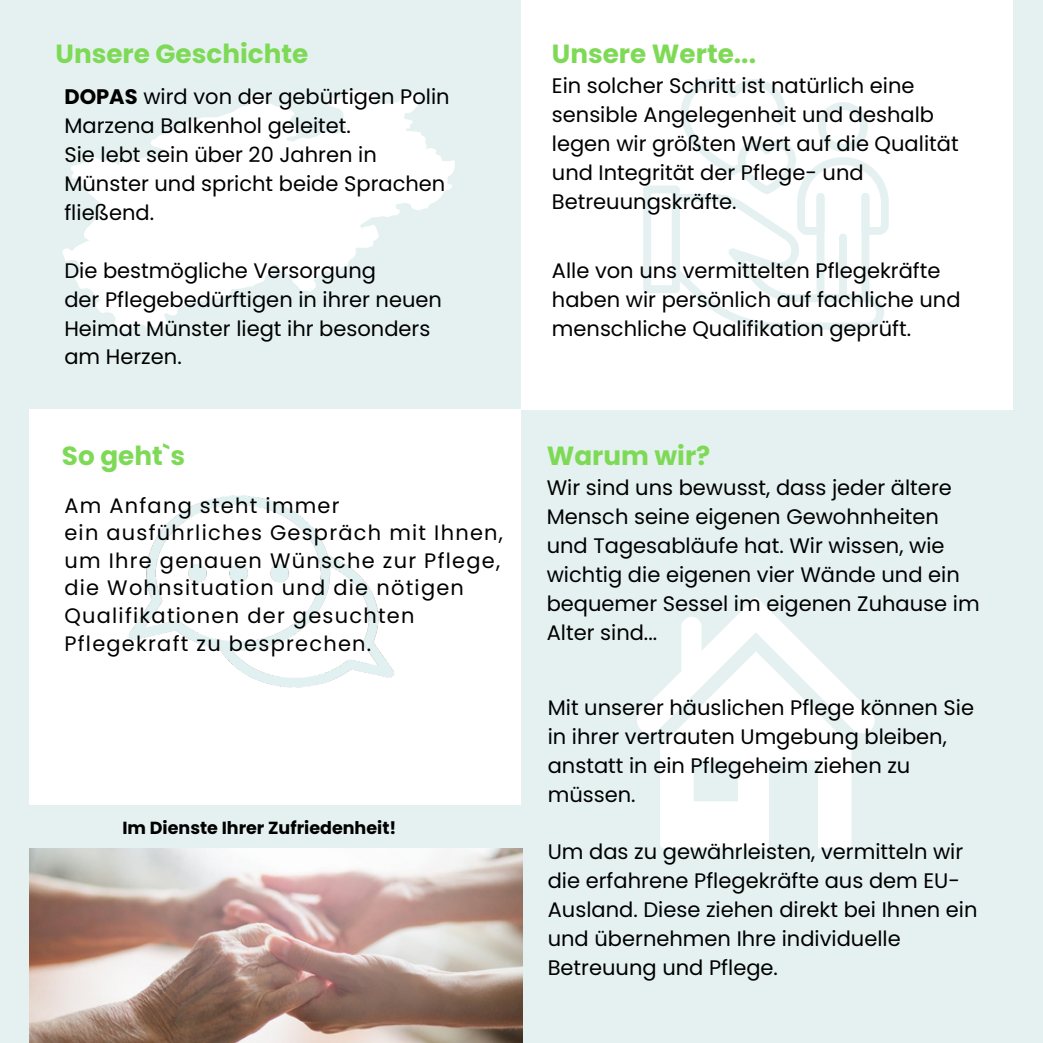
<style>
.page{position:relative;width:1043px;height:1043px;background:#fff}
.page>*{position:absolute;margin:0;border:0;box-sizing:border-box;transform-origin:0 0}
.t1{font:700 26.25px "Poppins";color:#7eda56}
.t2{font:21px/28.9px "Poppins";color:#000}
.t3{font:21px/27.7px "Poppins";letter-spacing:.06em;color:#000}
.t4{font:700 17.5px "Poppins";color:#000}
.s1{font-weight:700}
</style>
<div class="page">
<div style="left:0;top:0;width:1042px;height:1042px;background:#e5f1f1"></div>
<div style="left:30px;top:409px;width:490px;height:508px;background:#fff"></div>
<img style="left:30px;top:848px;width:492px;height:194px">
<svg style="left:62px;top:90px;width:303px;height:240px;fill:#fff"></svg>
<img style="left:128px;top:495px;width:266px;height:193px">
<div style="left:24px;top:805px;width:503px;height:43px;background:#e5f1f1"></div>
<svg style="left:637px;top:597px;width:238px;height:251px"></svg>
<div style="left:521px;top:0;width:491px;height:409px;background:#fff"></div>
<svg style="left:643px;top:79px;width:245px;height:251px"></svg>
<h2 class="t1" style="left:55px;top:35px;width:254px">Unsere Geschichte</h2>
<p class="t2" style="left:64px;top:82px;width:386px"><span class="s1">DOPAS</span> wird von der gebürtigen Polin<br>Marzena Balkenhol geleitet.<br>Sie lebt sein über 20 Jahren in<br>Münster und spricht beide Sprachen fließend.</p>
<h1 class="t1" style="left:551px;top:35px;width:206px">Unsere Werte...</h1>
<h1 class="t2" style="left:551px;top:71px;width:408px">Ein solcher Schritt ist natürlich eine sensible Angelegenheit und deshalb legen wir größten Wert auf die Qualität und Integrität der Pflege- und Betreuungskräfte.</h1>
<h2 class="t2" style="left:64px;top:256px;width:379px">Die bestmögliche Versorgung<br>der Pflegebedürftigen in ihrer neuen<br>Heimat Münster liegt ihr besonders am Herzen.</h2>
<h2 class="t2" style="left:551px;top:256px;width:410px">Alle von uns vermittelten Pflegekräfte haben wir persönlich auf fachliche und menschliche Qualifikation geprüft.</h2>
<h1 class="t1" style="left:62px;top:437px;width:125px">So geht`s</h1>
<p class="t3" style="left:64px;top:491px;width:440px">Am Anfang steht immer<br>ein ausführliches Gespräch mit Ihnen, um Ihre genauen Wünsche zur Pflege, die Wohnsituation und die nötigen<br>Qualifikationen der gesuchten<br>Pflegekraft zu besprechen.</p>
<h2 class="t4" style="left:122px;top:815px;width:275px">Im Dienste Ihrer Zufriedenheit!</h2>
<h2 class="t1" style="left:546px;top:437px;width:165px">Warum wir?</h2>
<h2 class="t2" style="left:546px;top:473px;width:434px">Wir sind uns bewusst, dass jeder ältere Mensch seine eigenen Gewohnheiten und Tagesabläufe hat. Wir wissen, wie wichtig die eigenen vier Wände und ein bequemer Sessel im eigenen Zuhause im Alter sind...</h2>
<h2 class="t2" style="left:547px;top:693px;width:428px">Mit unserer häuslichen Pflege können Sie in ihrer vertrauten Umgebung bleiben, anstatt in ein Pflegeheim ziehen zu müssen.</h2>
<p class="t2" style="left:547px;top:837px;width:431px">Um das zu gewährleisten, vermitteln wir die erfahrene Pflegekräfte aus dem EU-Ausland. Diese ziehen direkt bei Ihnen ein und übernehmen Ihre individuelle Betreuung und Pflege.</p>
</div>
